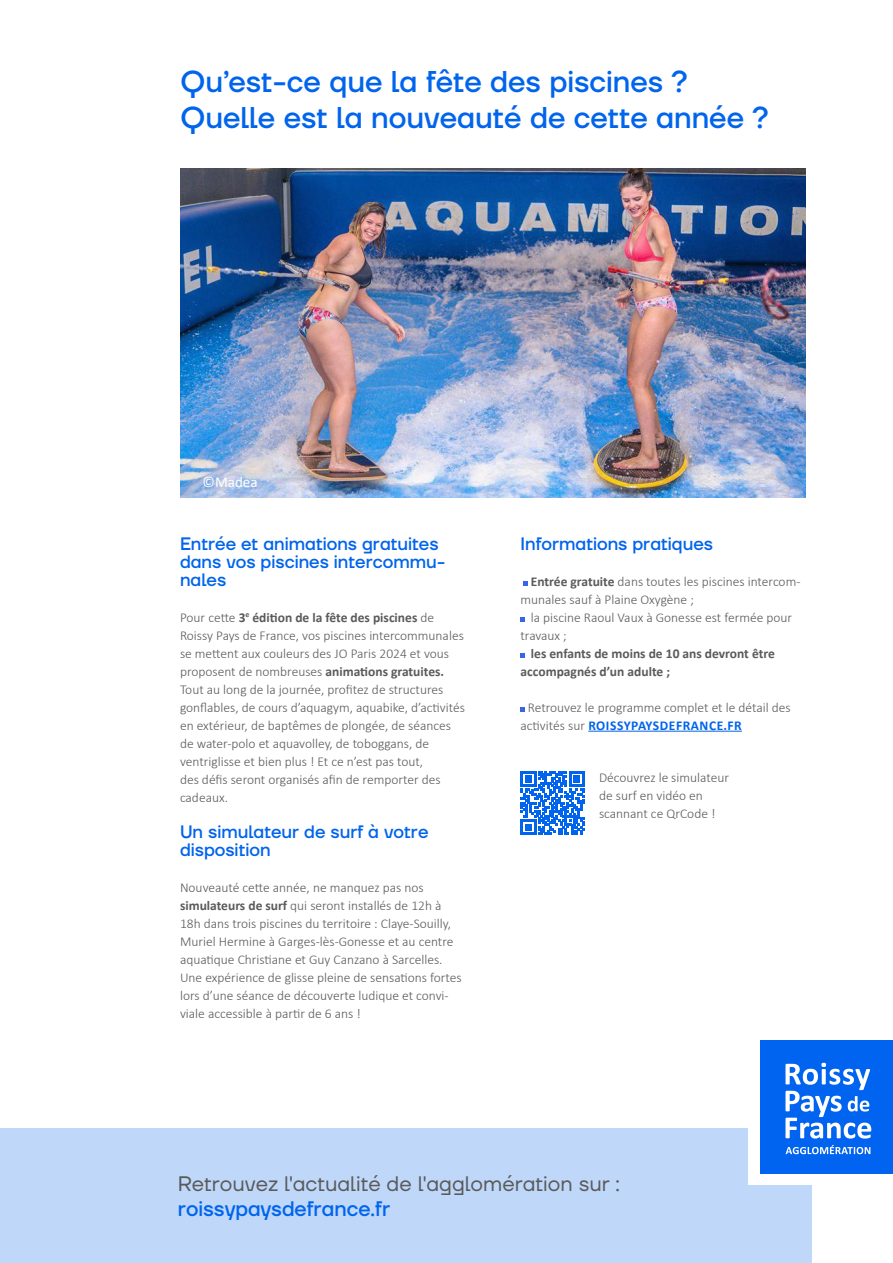
<style>
.page{position:relative;width:893px;height:1263px;background:#fff}
.page>*{position:absolute;margin:0;border:0;box-sizing:border-box;transform-origin:0 0}
.t1{font:500 30px "TT Firs Neue";color:#0064ec}
.t2{font:21px "TT Firs Neue";color:#5a5a5a}
.t3{font:500 21px "TT Firs Neue";color:#0064ec}
.t4{font:500 18px/18px "TT Firs Neue";color:#0064ec}
.t5{font:15px "Calibri";color:#fff}
.Titre_3{font:300 13.5px/18px "Calibri";color:#5a5a5a}
.t6{font:700 13.5px/18px "Calibri";color:#5a5a5a}
.s1{font-weight:700}
.s2{font-weight:700;color:#0064ec}
</style>
<div class="page">
<div style="left:0;top:1128px;width:812px;height:135px;background:#bfd8fa"></div>
<div style="left:749px;top:1029px;width:144px;height:156px;background:#fff"></div>
<div style="left:760px;top:1040px;width:133px;height:134px;background:#0064f0"></div>
<svg style="left:785px;top:1063px;width:86px;height:75px"></svg>
<svg style="left:786px;top:1145px;width:84px;height:9px"></svg>
<img style="left:180px;top:168px;width:626px;height:330px">
<hr style="left:588px;top:731px;width:154px;height:1px;background:#0064ec">
<svg style="left:524px;top:581px;width:4px;height:5px"></svg>
<svg style="left:520px;top:617px;width:5px;height:5px"></svg>
<svg style="left:520px;top:653px;width:5px;height:5px"></svg>
<svg style="left:520px;top:707px;width:5px;height:5px"></svg>
<svg style="left:521px;top:771px;width:63px;height:64px"></svg>
<p class="t1" style="left:180px;top:61px;width:509px">Qu’est-ce que la fête des piscines ?</p>
<p class="t1" style="left:180px;top:97px;width:589px">Quelle est la nouveauté de cette année ?</p>
<p class="t5" style="left:202px;top:471px;width:57px">©Madea</p>
<p class="t4" style="left:180px;top:534px;width:267px">Entrée et animations gratuites dans vos piscines intercommu&shy;nales</p>
<p class="Titre_3" style="left:180px;top:608px;width:287px">Pour cette <span class="s1">3</span><sup>e</sup> <span class="s1">édition de la fête des piscines</span> de Roissy Pays de France, vos piscines intercommunales se mettent aux couleurs des JO Paris 2024 et vous proposent de nombreuses <span class="s1">animations gratuites.<br></span>Tout au long de la journée, profitez de structures gonflables, de cours d’aquagym, aquabike, d’activités en extérieur, de baptêmes de plongée, de séances de water-polo et aquavolley, de toboggans, de ventriglisse et bien plus ! Et ce n’est pas tout,<br>des défis seront organisés afin de remporter des cadeaux.</p>
<p class="t4" style="left:180px;top:822px;width:250px">Un simulateur de surf à votre disposition</p>
<p class="Titre_3" style="left:180px;top:878px;width:275px">Nouveauté cette année, ne manquez pas nos <span class="s1">simulateurs de surf</span> qui seront installés de 12h à 18h dans trois piscines du territoire : Claye-Souilly, Muriel Hermine à Garges-lès-Gonesse et au centre aquatique Christiane et Guy Canzano à Sarcelles.</p>
<p class="Titre_3" style="left:180px;top:968px;width:283px">Une expérience de glisse pleine de sensations fortes lors d’une séance de découverte ludique et convi&shy;viale accessible à partir de 6 ans !</p>
<p class="t4" style="left:520px;top:534px;width:194px">Informations pratiques</p>
<p class="Titre_3" style="left:520px;top:572px;width:281px;text-indent:10px"><span class="s1">Entrée gratuite</span> dans toutes les piscines intercom&shy;munales sauf à Plaine Oxygène ;</p>
<p class="Titre_3" style="left:520px;top:608px;width:273px;text-indent:10px">la piscine Raoul Vaux à Gonesse est fermée pour travaux ;</p>
<p class="t6" style="left:520px;top:644px;width:256px;text-indent:10px">les enfants de moins de 10 ans devront être accompagnés d’un adulte ;</p>
<p class="Titre_3" style="left:520px;top:698px;width:272px;text-indent:7px">Retrouvez le programme complet et le détail des activités sur <span class="s2">ROISSYPAYSDEFRANCE.FR</span></p>
<p class="Titre_3" style="left:599px;top:768px;width:131px">Découvrez le simulateur de surf en vidéo en scannant ce QrCode !</p>
<p class="t2" style="left:178px;top:1169px;width:444px">Retrouvez l'actualité de l'agglomération sur :</p>
<p class="t3" style="left:178px;top:1194px;width:214px">roissypaysdefrance.fr</p>
</div>
